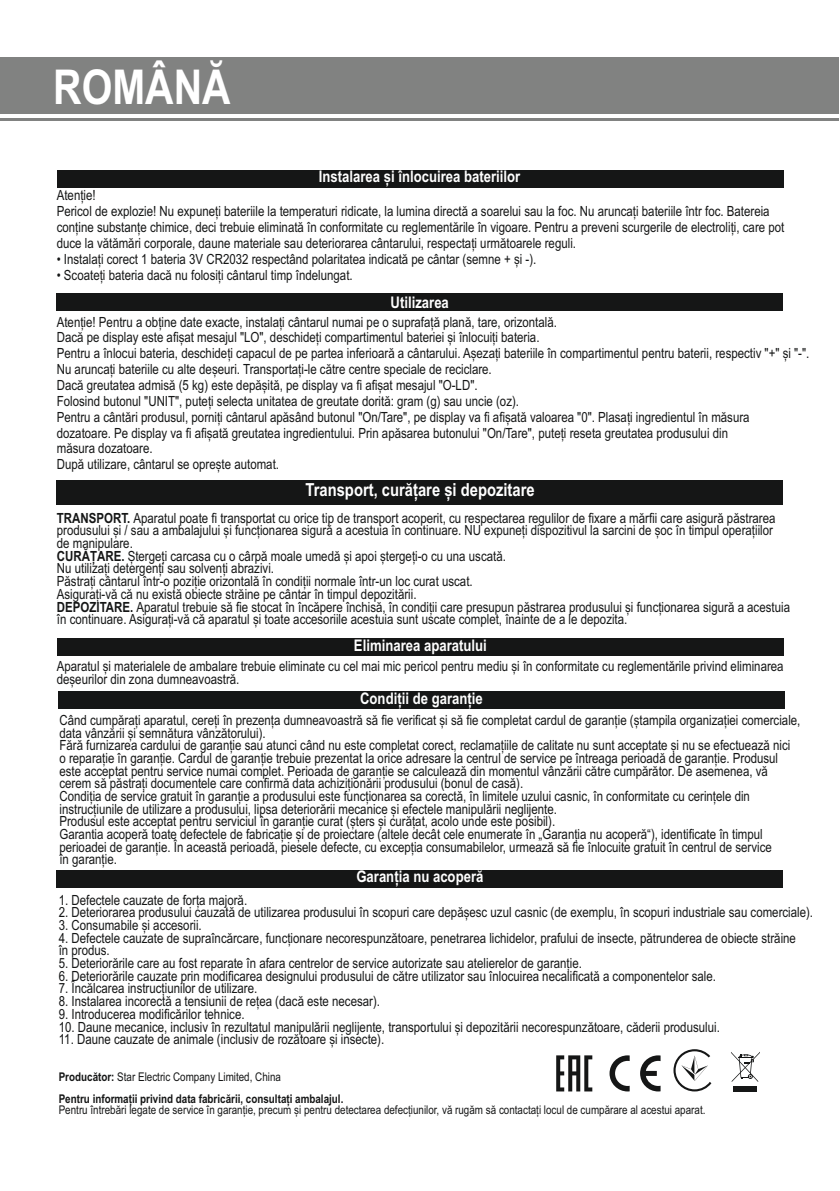
<style>
.page{position:relative;width:840px;height:1191px;background:#fff}
.page>*{position:absolute;margin:0;border:0;box-sizing:border-box;transform-origin:0 0}
.t1{font:700 48px "Arial Narrow";color:#fff}
.t2{font:700 18px "Arial Narrow";color:#fff}
.t3{font:700 16px "Arial Narrow";color:#fff}
.t4{font:14px/12.6px "Arial Narrow";color:#151616}
.t5{font:12px "Arial Narrow";color:#151616}
.t6{font:700 12px/21.8px "Arial Narrow";color:#151616}
.s1{font-weight:700}
.s2{font-weight:400}
</style>
<div class="page">
<div style="left:0;top:57px;width:838px;height:56px;background:#818281"></div>
<hr style="left:0;top:118px;width:838px;height:3px;background:#818281">
<div style="left:57px;top:170px;width:726px;height:17px;background:#151616"></div>
<div style="left:57px;top:294px;width:725px;height:17px;background:#151616"></div>
<div style="left:57px;top:480px;width:725px;height:24px;background:#151616"></div>
<div style="left:57px;top:638px;width:726px;height:17px;background:#151616"></div>
<div style="left:58px;top:691px;width:726px;height:17px;background:#151616"></div>
<div style="left:57px;top:870px;width:725px;height:17px;background:#151616"></div>
<svg style="left:556px;top:1055px;width:36px;height:36px"></svg>
<svg style="left:609px;top:1055px;width:51px;height:36px"></svg>
<svg style="left:673px;top:1049px;width:38px;height:42px"></svg>
<svg style="left:731px;top:1052px;width:28px;height:29px"></svg>
<div style="left:733px;top:1085px;width:24px;height:6px;background:#151616"></div>
<h1 class="t1" style="left:53px;top:69px;width:179px">ROMÂNĂ</h1>
<p class="t3" style="left:318px;top:170px;width:203px">Instalarea și înlocuirea bateriilor</p>
<p class="t4" style="left:57px;top:189px;width:728px;line-height:15.8px">Atenție!<br>Pericol de explozie! Nu expuneți bateriile la temperaturi ridicate, la lumina directă a soarelui sau la foc. Nu aruncați bateriile într foc. Batereia conține substanțe chimice, deci trebuie eliminată în conformitate cu reglementările în vigoare. Pentru a preveni scurgerile de electroliți, care pot duce la vătămări corporale, daune materiale sau deteriorarea cântarului, respectați următoarele reguli.</p>
<p class="t4" style="left:57px;top:254px;width:481px">• Instalați corect 1 bateria 3V CR2032 respectând polaritatea indicată pe cântar (semne + și -).</p>
<p class="t4" style="left:57px;top:270px;width:297px">• Scoateți bateria dacă nu folosiți cântarul timp îndelungat.</p>
<p class="t3" style="left:390px;top:296px;width:60px">Utilizarea</p>
<p class="t4" style="left:57px;top:315px;width:753px;line-height:15.8px">Atenție! Pentru a obține date exacte, instalați cântarul numai pe o suprafață plană, tare, orizontală.<br>Dacă pe display este afișat mesajul "LO", deschideți compartimentul bateriei și înlocuiți bateria.<br>Pentru a înlocui bateria, deschideți capacul de pe partea inferioară a cântarului. Așezați bateriile în compartimentul pentru baterii, respectiv "+" și "-".<br>Nu aruncați bateriile cu alte deșeuri. Transportați-le către centre speciale de reciclare.<br>Dacă greutatea admisă (5 kg) este depășită, pe display va fi afișat mesajul "O-LD".<br>Folosind butonul "UNIT", puteți selecta unitatea de greutate dorită: gram (g) sau uncie (oz).<br>Pentru a cântări produsul, porniți cântarul apăsând butonul "On/Tare", pe display va fi afișată valoarea "0". Plasați ingredientul în măsura<br>dozatoare. Pe display va fi afișată greutatea ingredientului. Prin apăsarea butonului "On/Tare", puteți reseta greutatea produsului din<br>măsura dozatoare.<br>După utilizare, cântarul se oprește automat.</p>
<p class="t2" style="left:305px;top:483px;width:230px">Transport, curățare și depozitare</p>
<p class="t4" style="left:57px;top:512px;width:734px"><span class="s1">TRANSPORT.</span> Aparatul poate fi transportat cu orice tip de transport acoperit, cu respectarea regulilor de fixare a mărfii care asigură păstrarea produsului și / sau a ambalajului și funcționarea sigură a acestuia în continuare. NU expuneți dispozitivul la sarcini de șoc în timpul operațiilor<br>de manipulare.<br><span class="s1">CURĂȚARE.</span> Ștergeți carcasa cu o cârpă moale umedă și apoi ștergeți-o cu una uscată.<br>Nu utilizați detergenți sau solvenți abrazivi.<br>Păstrați cântarul într-o poziție orizontală în condiții normale într-un loc curat uscat.<br>Asigurați-vă că nu există obiecte străine pe cântar în timpul depozitării.<br><span class="s1">DEPOZITARE.</span> Aparatul trebuie să fie stocat în încăpere închisă, în condiții care presupun păstrarea produsului și funcționarea sigură a acestuia în continuare. Asigurați-vă că aparatul și toate accesoriile acestuia sunt uscate complet, înainte de a le depozita.</p>
<p class="t3" style="left:354px;top:639px;width:134px">Eliminarea aparatului</p>
<p class="t3" style="left:360px;top:692px;width:124px">Condiții de garanție</p>
<p class="t4" style="left:57px;top:661px;width:728px">Aparatul și materialele de ambalare trebuie eliminate cu cel mai mic pericol pentru mediu și în conformitate cu reglementările privind eliminarea deșeurilor din zona dumneavoastră.</p>
<p class="t4" style="left:59px;top:715px;width:742px">Când cumpărați aparatul, cereți în prezența dumneavoastră să fie verificat și să fie completat cardul de garanție (ștampila organizației comerciale, data vânzării și semnătura vânzătorului).<br>Fără furnizarea cardului de garanție sau atunci când nu este completat corect, reclamațiile de calitate nu sunt acceptate și nu se efectuează nici<br>o reparație în garanție. Cardul de garanție trebuie prezentat la orice adresare la centrul de service pe întreaga perioadă de garanție. Produsul este acceptat pentru service numai complet. Perioada de garanție se calculează din momentul vânzării către cumpărător. De asemenea, vă cerem să păstrați documentele care confirmă data achiziționării produsului (bonul de casă).<br>Condiția de service gratuit în garanție a produsului este funcționarea sa corectă, în limitele uzului casnic, în conformitate cu cerințele din instrucțiunile de utilizare a produsului, lipsa deteriorării mecanice și efectele manipulării neglijente.<br>Produsul este acceptat pentru serviciul în garanție curat (șters și curățat, acolo unde este posibil).<br>Garantia acoperă toate defectele de fabricație și de proiectare (altele decât cele enumerate în „Garanția nu acoperă“), identificate în timpul perioadei de garanție. În această perioadă, piesele defecte, cu excepția consumabilelor, urmează să fie înlocuite gratuit în centrul de service<br>în garanție.</p>
<p class="t4" style="left:59px;top:894px;width:190px">1. Defectele cauzate de forța majoră.</p>
<p class="t4" style="left:59px;top:907px;width:755px">2. Deteriorarea produsului cauzată de utilizarea produsului în scopuri care depășesc uzul casnic (de exemplu, în scopuri industriale sau comerciale).</p>
<p class="t4" style="left:59px;top:920px;width:144px">3. Consumabile și accesorii.</p>
<p class="t4" style="left:59px;top:932px;width:738px">4. Defectele cauzate de supraîncărcare, funcționare necorespunzătoare, penetrarea lichidelor, prafului de insecte, pătrunderea de obiecte străine în produs.</p>
<p class="t4" style="left:59px;top:958px;width:524px">5. Deteriorările care au fost reparate în afara centrelor de service autorizate sau atelierelor de garanție.</p>
<p class="t4" style="left:59px;top:971px;width:658px">6. Deteriorările cauzate prin modificarea designului produsului de către utilizator sau înlocuirea necalificată a componentelor sale.</p>
<p class="t4" style="left:59px;top:983px;width:200px">7. Încălcarea instrucțiunilor de utilizare.</p>
<p class="t4" style="left:59px;top:996px;width:322px">8. Instalarea incorectă a tensiunii de rețea (dacă este necesar).</p>
<p class="t4" style="left:59px;top:1009px;width:187px">9. Introducerea modificărilor tehnice.</p>
<p class="t4" style="left:59px;top:1021px;width:662px">10. Daune mecanice, inclusiv în rezultatul manipulării neglijente, transportului și depozitării necorespunzătoare, căderii produsului.</p>
<p class="t4" style="left:59px;top:1034px;width:327px">11. Daune cauzate de animale (inclusiv de rozătoare și insecte).</p>
<p class="t6" style="left:59px;top:1067px;width:286px">Producător: <span class="s2">Star Electric Company Limited, China<br></span>Pentru informații privind data fabricării, consultați ambalajul.</p>
<p class="t5" style="left:59px;top:1105px;width:648px">Pentru întrebări legate de service în garanție, precum și pentru detectarea defecțiunilor, vă rugăm să contactați locul de cumpărare al acestui aparat.</p>
<p class="t3" style="left:356px;top:870px;width:128px">Garanția nu acoperă</p>
</div>
